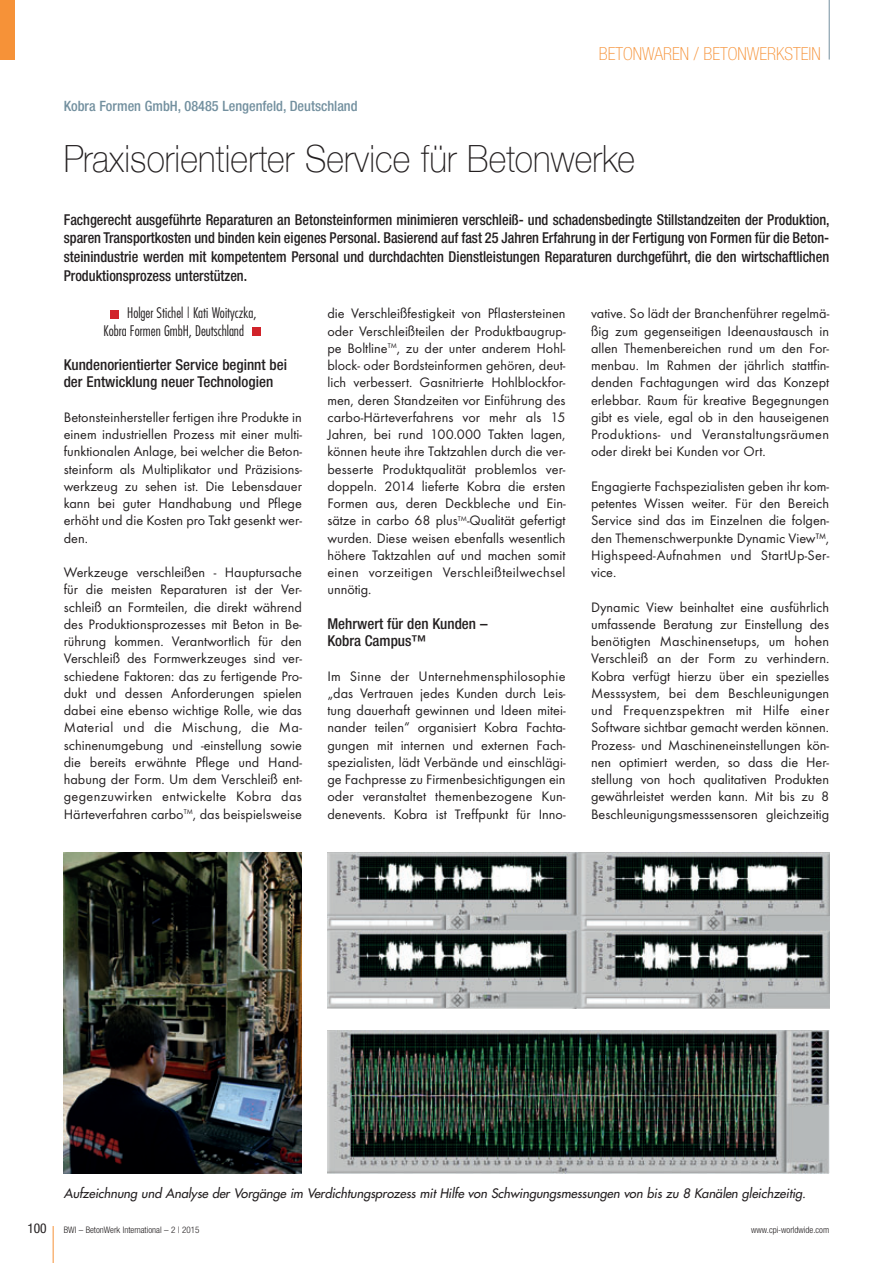
<style>
.page{position:relative;width:893px;height:1263px;background:#fff}
.page>*{position:absolute;margin:0;border:0;box-sizing:border-box;transform-origin:0 0}
.t1{font:100 37.5px "Helvetica Neue";letter-spacing:.005em;color:#231f20;scale:.9 1}
.t2{font:100 condensed 18px "Helvetica Neue";color:#f69238}
.t3{font:500 condensed 15px/18.8px "Helvetica Neue";color:#231f20;text-align:justify;scale:.95 1}
.t4{font:500 condensed 15px/17.2px "Helvetica Neue";color:#231f20}
.t5{font:14.25px/17.2px "Futura T";color:#231f20;text-align:justify}
.t6{font:300 condensed 14.25px/17.2px "Futura";color:#231f20}
.t7{font:500 condensed 14.25px "Helvetica Neue";color:#73909f}
.t8{font:condensed 13.5px "Helvetica Neue";color:#231f20}
.t9{font:italic 12.75px "Futura";color:#231f20}
.t10{font:300 condensed 9px "Helvetica Neue";color:#231f20}
</style>
<div class="page">
<hr style="left:53px;top:1226px;width:1px;height:37px;background:#f69238">
<hr style="left:829px;top:0;width:1px;height:60px;background:#73909f">
<div style="left:0;top:0;width:15px;height:60px;background:#f69238"></div>
<div style="left:111px;top:310px;width:8px;height:8px;background:#d1232a"></div>
<div style="left:252px;top:327px;width:9px;height:9px;background:#d1232a"></div>
<img style="left:64px;top:853px;width:238px;height:321px">
<img style="left:327px;top:853px;width:502px;height:155px">
<img style="left:327px;top:1030px;width:502px;height:143px">
<p class="t7" style="left:64px;top:98px;width:295px">Kobra Formen GmbH, 08485 Lengenfeld, Deutschland</p>
<p class="t2" style="left:599px;top:43px;width:223px">BETONWAREN / BETONWERKSTEIN</p>
<h1 class="t1" style="left:64px;top:136px;width:636px">Praxisorientierter Service für Betonwerke</h1>
<p class="t3" style="left:64px;top:210px;width:808px">Fachgerecht ausgeführte Reparaturen an Betonsteinformen minimieren verschleiß- und schadensbedingte Stillstandzeiten der Produktion, sparen Transportkosten und binden kein eigenes Personal. Basierend auf fast 25 Jahren Erfahrung in der Fertigung von Formen für die Beton - steinindustrie werden mit kompetentem Personal und durchdachten Dienstleistungen Reparaturen durchgeführt, die den wirtschaftlichen Produktionsprozess unterstützen.</p>
<p class="t6" style="left:104px;top:304px;width:154px;text-indent:24px">Holger Stichel | Kati Woityczka,<br>Kobra Formen GmbH, Deutschland</p>
<p class="t4" style="left:64px;top:356px;width:225px">Kundenorientierter Service beginnt bei der Entwicklung neuer Technologien</p>
<p class="t5" style="left:64px;top:408px;width:240px">Betonsteinhersteller fertigen ihre Produkte in einem industriellen Prozess mit einer multi&shy;funktionalen Anlage, bei welcher die Beton - steinform als Multiplikator und Präzisions - werkzeug zu sehen ist. Die Lebensdauer kann bei guter Handhabung und Pflege erhöht und die Kosten pro Takt gesenkt wer&shy;den.</p>
<p class="t5" style="left:64px;top:564px;width:240px">Werkzeuge verschleißen - Hauptursache für die meisten Reparaturen ist der Ver - schleiß an Formteilen, die direkt während des Produktionsprozesses mit Beton in Be - rührung kommen. Verantwortlich für den Ver schleiß des Formwerkzeuges sind ver&shy;schiedene Faktoren: das zu fertigende Pro - dukt und dessen Anforderungen spielen dabei eine ebenso wichtige Rolle, wie das Material und die Mischung, die Ma - schinen umgebung und -einstellung sowie die bereits erwähnte Pflege und Hand - habung der Form. Um dem Verschleiß ent&shy;gegenzuwirken entwickelte Kobra das Härte verfahren carbo<sup>TM</sup>, das beispielsweise</p>
<p class="t5" style="left:327px;top:305px;width:240px">die Verschleißfestigkeit von Pflaster steinen oder Verschleißteilen der Produkt bau grup - pe Boltline<sup>TM</sup>, zu der unter anderem Hohl - block- oder Bordsteinformen gehören, deut&shy;lich verbessert. Gasnitrierte Hohlblock for - men, deren Standzeiten vor Einführung des carbo-Härteverfahrens vor mehr als 15<br>Jahren, bei rund 100.000 Takten lagen, können heute ihre Taktzahlen durch die ver&shy;besserte Produktqualität problemlos ver&shy;doppeln. 2014 lieferte Kobra die ersten Formen aus, deren Deckbleche und Ein - sätze in carbo 68 plus<sup>TM</sup>-Qualität gefertigt wurden. Diese weisen ebenfalls wesentlich höhere Taktzahlen auf und machen somit einen vorzeitigen Verschleißteilwechsel unnötig.</p>
<p class="t4" style="left:327px;top:615px;width:162px">Mehrwert für den Kunden –<br>Kobra Campus™</p>
<p class="t5" style="left:327px;top:667px;width:240px">Im Sinne der Unternehmensphilosophie „das Vertrauen jedes Kunden durch Leis - tung dauerhaft gewinnen und Ideen mitei&shy;nander teilen“ organisiert Kobra Fachta - gungen mit internen und externen Fach - spezialisten, lädt Verbände und einschlägi&shy;ge Fachpresse zu Firmenbesichtigungen ein oder veranstaltet themenbezogene Kun - den events. Kobra ist Treffpunkt für Inno -</p>
<p class="t5" style="left:591px;top:305px;width:240px">vative. So lädt der Branchenführer regel mä&shy;ßig zum gegenseitigen Ideen austausch in allen Themenbereichen rund um den For - menbau. Im Rahmen der jährlich stattfin&shy;denden Fachtagungen wird das Konzept erlebbar. Raum für kreative Begeg nungen gibt es viele, egal ob in den hauseigenen Produktions- und Veranstaltungs räumen oder direkt bei Kunden vor Ort.</p>
<p class="t5" style="left:591px;top:477px;width:240px">Engagierte Fachspezialisten geben ihr kom&shy;petentes Wissen weiter. Für den Bereich Service sind das im Einzelnen die folgen&shy;den Themenschwerpunkte Dynamic View™, Highspeed-Aufnahmen und StartUp-Ser - vice.</p>
<p class="t5" style="left:591px;top:598px;width:240px">Dynamic View beinhaltet eine ausführlich umfassende Beratung zur Einstellung des benötigten Maschinensetups, um hohen Verschleiß an der Form zu verhindern.<br>Kobra verfügt hierzu über ein spezielles Messsystem, bei dem Beschleunigungen und Frequenzspektren mit Hilfe einer Software sichtbar gemacht werden können.<br>Prozess- und Maschineneinstellungen kön&shy;nen optimiert werden, so dass die Her - stellung von hoch qualitativen Produkten gewährleistet werden kann. Mit bis zu 8<br>Beschleunigungsmesssensoren gleichzeitig</p>
<p class="t9" style="left:64px;top:1185px;width:746px">Aufzeichnung und Analyse der Vorgänge im Verdichtungsprozess mit Hilfe von Schwingungsmessungen von bis zu 8 Kanälen gleichzeitig.</p>
<p class="t8" style="left:28px;top:1220px;width:21px">100</p>
<p class="t10" style="left:64px;top:1224px;width:137px">BWI – BetonWerk International – 2 | 2015</p>
<p class="t10" style="left:751px;top:1224px;width:79px">www.cpi-worldwide.com</p>
</div>
